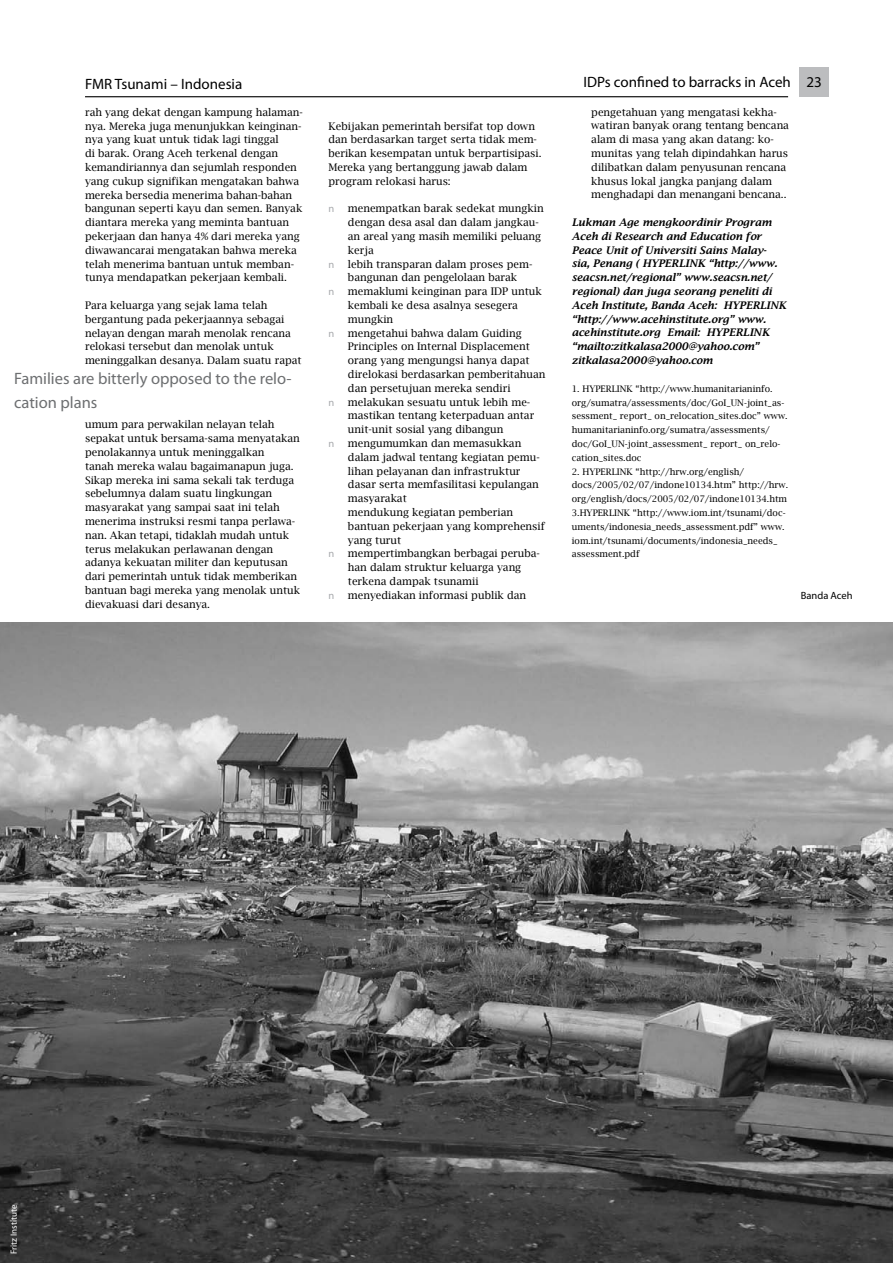
<style>
.page{position:relative;width:893px;height:1263px;background:#fff}
.page>*{position:absolute;margin:0;border:0;box-sizing:border-box;transform-origin:0 0}
.t1{font:16.5px/24px "Myriad Pro";color:#6d6f71}
.t2{font:15px "Myriad Pro";color:#000}
.t3{font:10.5px/13.8px "Lucida Bright";color:#000}
.t4{font:italic 600 10.5px/13.8px "Lucida Bright";color:#000}
.t5{font:10.5px "Myriad Pro";color:#000}
.t6{font:10.5px "Myriad Pro";color:#a7a9ac}
.t7{font:9px/13.8px "Lucida Bright";color:#000}
.t8{font:9px "Myriad Pro";color:#fff}
</style>
<div class="page">
<img style="left:0;top:622px;width:893px;height:641px">
<div style="left:799px;top:67px;width:30px;height:30px;background:#bcbdbf"></div>
<hr style="left:85px;top:96px;width:703px;height:1px;background:#000">
<h2 class="t2" style="left:584px;top:74px;width:209px">IDPs confined to barracks in Aceh</h2>
<h2 class="t2" style="left:85px;top:76px;width:159px">FMR Tsunami – Indonesia</h2>
<h2 class="t2" style="left:806px;top:73px;width:17px">23</h2>
<p class="t3" style="left:85px;top:105px;width:219px">rah yang dekat dengan kampung halaman&shy;nya. Mereka juga menunjukkan keinginan&shy;nya yang kuat untuk tidak lagi tinggal<br>di barak. Orang Aceh terkenal dengan kemandiriannya dan sejumlah responden yang cukup signifikan mengatakan bahwa mereka bersedia menerima bahan-bahan bangunan seperti kayu dan semen. Banyak diantara mereka yang meminta bantuan pekerjaan dan hanya 4% dari mereka yang diwawancarai mengatakan bahwa mereka telah menerima bantuan untuk memban&shy;tunya mendapatkan pekerjaan kembali.</p>
<p class="t3" style="left:85px;top:298px;width:218px">Para keluarga yang sejak lama telah bergantung pada pekerjaannya sebagai nelayan dengan marah menolak rencana relokasi tersebut dan menolak untuk meninggalkan desanya. Dalam suatu rapat</p>
<h1 class="t1" style="left:14px;top:367px;width:279px">Families are bitterly opposed to the relo&shy;cation plans</h1>
<p class="t3" style="left:85px;top:418px;width:217px">umum para perwakilan nelayan telah sepakat untuk bersama-sama menyatakan penolakannya untuk meninggalkan<br>tanah mereka walau bagaimanapun juga.<br>Sikap mereka ini sama sekali tak terduga sebelumnya dalam suatu lingkungan masyarakat yang sampai saat ini telah menerima instruksi resmi tanpa perlawa&shy;nan. Akan tetapi, tidaklah mudah untuk terus melakukan perlawanan dengan adanya kekuatan militer dan keputusan dari pemerintah untuk tidak memberikan bantuan bagi mereka yang menolak untuk dievakuasi dari desanya.</p>
<p class="t3" style="left:328px;top:119px;width:215px">Kebijakan pemerintah bersifat top down dan berdasarkan target serta tidak mem&shy;berikan kesempatan untuk berpartisipasi.<br>Mereka yang bertanggung jawab dalam program relokasi harus:</p>
<p class="t6" style="left:328px;top:203px;width:7px">n</p>
<p class="t3" style="left:348px;top:202px;width:197px">menempatkan barak sedekat mungkin dengan desa asal dan dalam jangkau&shy;an areal yang masih memiliki peluang kerja</p>
<p class="t6" style="left:328px;top:258px;width:7px">n</p>
<p class="t3" style="left:348px;top:257px;width:186px">lebih transparan dalam proses pem&shy;bangunan dan pengelolaan barak</p>
<p class="t6" style="left:328px;top:286px;width:7px">n</p>
<p class="t3" style="left:348px;top:284px;width:195px">memaklumi keinginan para IDP untuk kembali ke desa asalnya sesegera mungkin</p>
<p class="t6" style="left:328px;top:327px;width:7px">n</p>
<p class="t3" style="left:348px;top:326px;width:199px">mengetahui bahwa dalam Guiding Principles on Internal Displacement orang yang mengungsi hanya dapat direlokasi berdasarkan pemberitahuan dan persetujuan mereka sendiri</p>
<p class="t6" style="left:328px;top:396px;width:7px">n</p>
<p class="t3" style="left:348px;top:395px;width:188px">melakukan sesuatu untuk lebih me&shy;mastikan tentang keterpaduan antar unit-unit sosial yang dibangun</p>
<p class="t6" style="left:328px;top:438px;width:7px">n</p>
<p class="t3" style="left:348px;top:436px;width:199px">mengumumkan dan memasukkan dalam jadwal tentang kegiatan pemu&shy;lihan pelayanan dan infrastruktur dasar serta memfasilitasi kepulangan masyarakat<br>mendukung kegiatan pemberian bantuan pekerjaan yang komprehensif yang turut</p>
<p class="t6" style="left:328px;top:548px;width:7px">n</p>
<p class="t3" style="left:348px;top:547px;width:194px">mempertimbangkan berbagai peruba&shy;han dalam struktur keluarga yang terkena dampak tsunamii</p>
<p class="t6" style="left:328px;top:589px;width:7px">n</p>
<p class="t3" style="left:348px;top:588px;width:180px">menyediakan informasi publik dan</p>
<p class="t3" style="left:591px;top:105px;width:199px">pengetahuan yang mengatasi kekha&shy;watiran banyak orang tentang bencana alam di masa yang akan datang: ko&shy;munitas yang telah dipindahkan harus dilibatkan dalam penyusunan rencana khusus lokal jangka panjang dalam menghadapi dan menangani bencana..</p>
<p class="t4" style="left:572px;top:215px;width:216px">Lukman Age mengkoordinir Program Aceh di Research and Education for Peace Unit of Universiti Sains Malay&shy;sia, Penang ( HYPERLINK “http://www. seacsn.net/regional” www.seacsn.net/ regional) dan juga seorang peneliti di Aceh Institute, Banda Aceh: HYPERLINK “http://www.acehinstitute.org” www. acehinstitute.org Email: HYPERLINK “mailto:zitkalasa2000@yahoo.com” zitkalasa2000@yahoo.com</p>
<p class="t7" style="left:572px;top:382px;width:217px">1. HYPERLINK “http://www.humanitarianinfo. org/sumatra/assessments/doc/GoI_UN-joint_as&shy;sessment_ report_ on_relocation_sites.doc” www. humanitarianinfo.org/sumatra/assessments/ doc/GoI_UN-joint_assessment_ report_ on_relo&shy;cation_sites.doc</p>
<p class="t7" style="left:572px;top:464px;width:218px">2. HYPERLINK “http://hrw.org/english/ docs/2005/02/07/indone10134.htm” http://hrw. org/english/docs/2005/02/07/indone10134.htm 3.HYPERLINK “http://www.iom.int/tsunami/doc&shy;uments/indonesia_needs_assessment.pdf” www. iom.int/tsunami/documents/indonesia_needs_ assessment.pdf</p>
<p class="t5" style="left:801px;top:589px;width:53px">Banda Aceh</p>
<p class="t8" style="left:9px;top:1254px;width:51px;rotate:-90deg">Fritz Institute</p>
</div>
